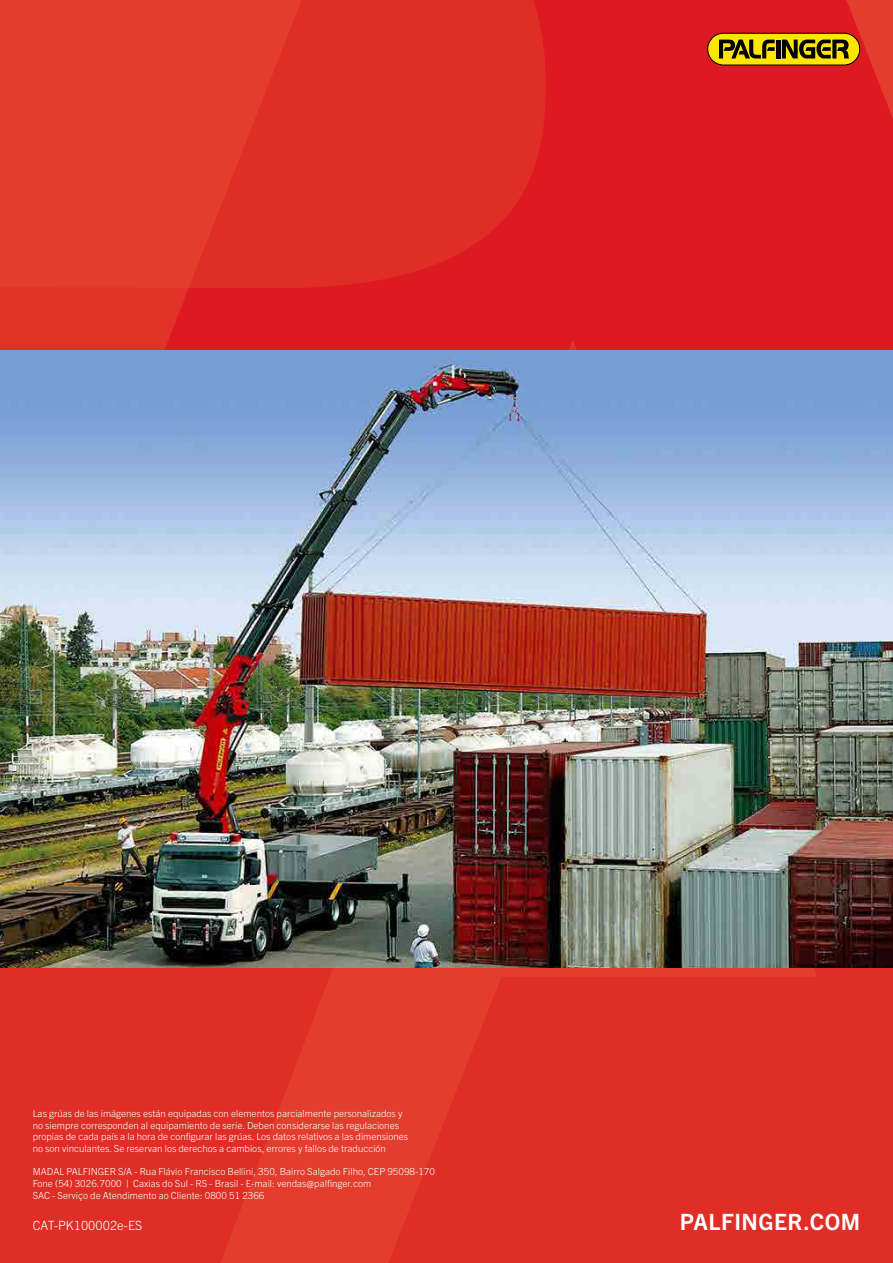
<style>
.page{position:relative;width:893px;height:1263px;background:#fff}
.page>*{position:absolute;margin:0;border:0;box-sizing:border-box;transform-origin:0 0}
._05_PALFINGER_COM_Tr{font:700 22.5px "Trade Gothic Next LT Pro";letter-spacing:.02em;color:#fff}
._04_Copy_TradeLight{font:300 12.75px "Trade Gothic Next LT Pro";color:#fff}
._04_Copy_TradeLight-2{font:300 9.75px "Trade Gothic Next LT Pro";color:#fff}
</style>
<div class="page">
<svg style="left:0;top:967px;width:364px;height:296px;background:#e03127"></svg>
<svg style="left:364px;top:967px;width:529px;height:296px;background:#df3027"></svg>
<div style="left:0;top:287px;width:41px;height:64px;background:#e23228"></div>
<svg style="left:41px;top:0;width:852px;height:351px;background:#de2725"></svg>
<img style="left:0;top:351px;width:893px;height:616px">
<svg style="left:707px;top:33px;width:153px;height:33px;background:#a58a01"></svg>
<p class="_04_Copy_TradeLight-2" style="left:33px;top:1106px;width:371px">Las grúas de las imágenes están equipadas con elementos parcialmente personalizados y</p>
<p class="_04_Copy_TradeLight-2" style="left:33px;top:1118px;width:368px">no siempre corresponden al equipamiento de serie. Deben considerarse las regulaciones</p>
<p class="_04_Copy_TradeLight-2" style="left:33px;top:1130px;width:377px">propias de cada país a la hora de configurar las grúas. Los datos relativos a las dimensiones</p>
<p class="_04_Copy_TradeLight-2" style="left:33px;top:1141px;width:355px">no son vinculantes. Se reservan los derechos a cambios, errores y fallos de traducción</p>
<p class="_04_Copy_TradeLight-2" style="left:33px;top:1165px;width:404px">MADAL PALFINGER S/A - Rua Flávio Francisco Bellini, 350, Bairro Salgado Filho, CEP 95098-170</p>
<p class="_04_Copy_TradeLight-2" style="left:33px;top:1177px;width:340px">Fone (54) 3026.7000 | Caxias do Sul - RS - Brasil - E-mail: vendas@palfinger.com</p>
<p class="_04_Copy_TradeLight-2" style="left:33px;top:1188px;width:233px">SAC - Serviço de Atendimento ao Cliente: 0800 51 2366</p>
<p class="_04_Copy_TradeLight" style="left:33px;top:1217px;width:111px">CAT-PK100002e-ES</p>
<p class="_05_PALFINGER_COM_Tr" style="left:680px;top:1206px;width:182px">PALFINGER.COM</p>
</div>
